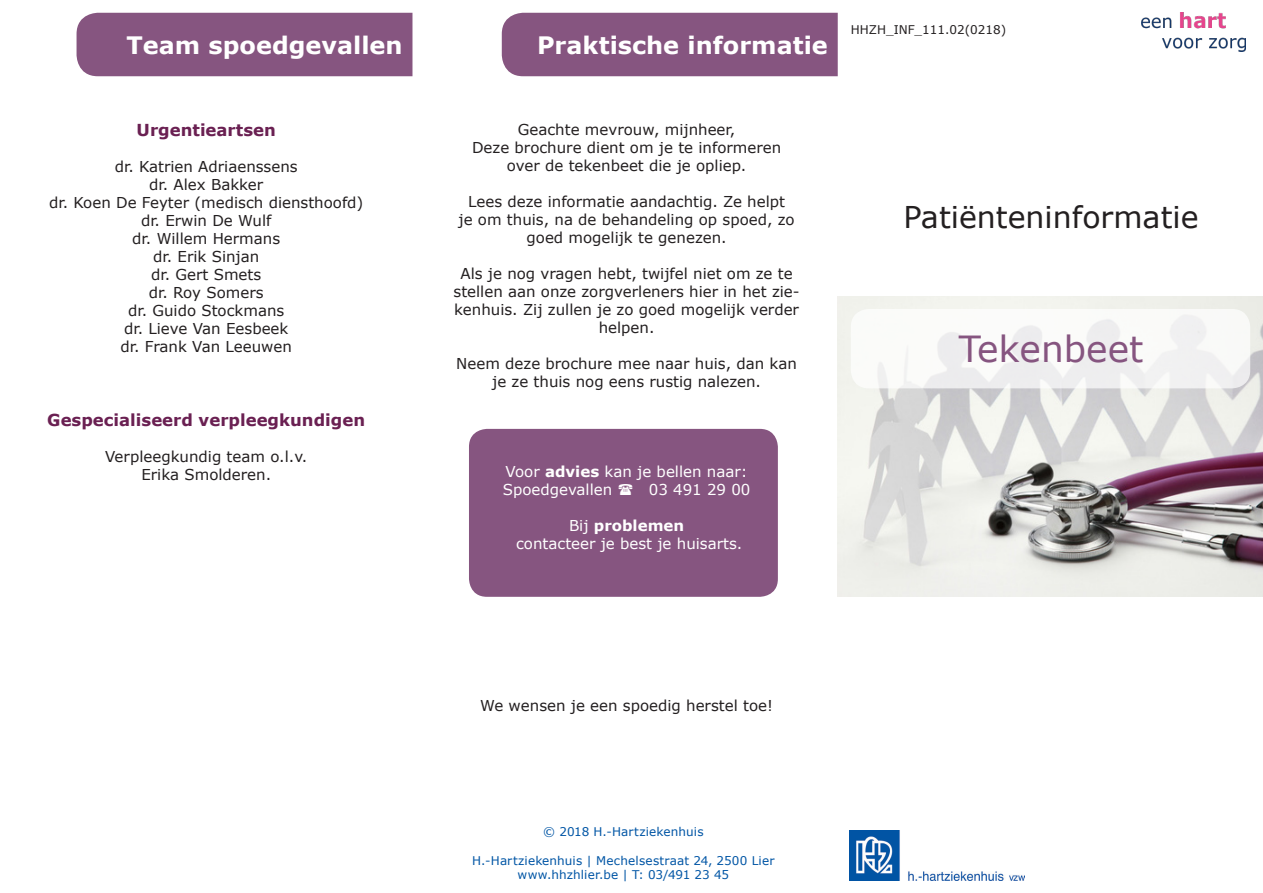
<style>
.page{position:relative;width:1263px;height:893px;background:#fff}
.page>*{position:absolute;margin:0;border:0;box-sizing:border-box;transform-origin:0 0}
.t1{font:36px "Verdana";color:#865580}
.t2{font:30px "Verdana";color:#231f20}
.t3{font:700 24px "Verdana";color:#fff}
.t4{font:700 16.5px "Verdana";color:#6a2052}
.t5{font:15px/18px "Verdana";color:#231f20;text-align:center}
.t6{font:15px "Verdana";color:#fff}
.t7{font:700 15px "Verdana";color:#fff}
.t8{font:12px "Verdana";letter-spacing:.01em;color:#0155a5}
.t9{font:12px "Verdana";color:#231f20}
.s1{font-weight:700}
.s2{font-weight:400}
</style>
<div class="page">
<div style="left:469px;top:429px;width:309px;height:168px;background:#865580;border-radius:18px"></div>
<img style="left:838px;top:296px;width:425px;height:301px">
<div style="left:77px;top:13px;width:335px;height:63px;background:#865580"></div>
<div style="left:502px;top:13px;width:336px;height:63px;background:#865580"></div>
<img style="left:1142px;top:13px;width:103px;height:38px">
<img style="left:850px;top:831px;width:174px;height:49px">
<div style="left:851px;top:309px;width:399px;height:79px;background:linear-gradient(to right,#f8f9f7,#f3f3f3);border-radius:18px"></div>
<p class="t3" style="left:127px;top:28px;width:277px">Team spoedgevallen</p>
<p class="t3" style="left:537px;top:28px;width:292px">Praktische informatie</p>
<p class="t9" style="left:851px;top:22px;width:157px">HHZH_INF_111.02(0218)</p>
<p class="t4" style="left:137px;top:118px;width:141px">Urgentieartsen</p>
<p class="t5" style="left:115px;top:157px;width:184px">dr. Katrien Adriaenssens</p>
<p class="t5" style="left:149px;top:175px;width:116px">dr. Alex Bakker</p>
<p class="t5" style="left:49px;top:193px;width:316px">dr. Koen De Feyter (medisch diensthoofd)</p>
<p class="t5" style="left:141px;top:211px;width:132px">dr. Erwin De Wulf</p>
<p class="t5" style="left:132px;top:229px;width:149px">dr. Willem Hermans</p>
<p class="t5" style="left:153px;top:247px;width:108px">dr. Erik Sinjan</p>
<p class="t5" style="left:151px;top:265px;width:112px">dr. Gert Smets</p>
<p class="t5" style="left:149px;top:283px;width:116px">dr. Roy Somers</p>
<p class="t5" style="left:128px;top:301px;width:158px">dr. Guido Stockmans</p>
<p class="t5" style="left:124px;top:319px;width:166px">dr. Lieve Van Eesbeek</p>
<p class="t5" style="left:120px;top:337px;width:173px">dr. Frank Van Leeuwen</p>
<p class="t4" style="left:47px;top:408px;width:319px">Gespecialiseerd verpleegkundigen</p>
<p class="t5" style="left:105px;top:447px;width:204px">Verpleegkundig team o.l.v.</p>
<p class="t5" style="left:141px;top:465px;width:131px">Erika Smolderen.</p>
<p class="t5" style="left:518px;top:120px;width:219px">Geachte mevrouw, mijnheer,</p>
<p class="t5" style="left:472px;top:138px;width:311px">Deze brochure dient om je te informeren</p>
<p class="t5" style="left:507px;top:156px;width:241px">over de tekenbeet die je opliep.</p>
<p class="t5" style="left:459px;top:192px;width:338px">Lees deze informatie aandachtig. Ze helpt<br>je om thuis, na de behandeling op spoed, zo goed mogelijk te genezen.</p>
<p class="t5" style="left:453px;top:264px;width:348px">Als je nog vragen hebt, twijfel niet om ze te stellen aan onze zorgverleners hier in het zie&shy;kenhuis. Zij zullen je zo goed mogelijk verder helpen.</p>
<p class="t5" style="left:456px;top:354px;width:342px">Neem deze brochure mee naar huis, dan kan je ze thuis nog eens rustig nalezen.</p>
<p class="t6" style="left:506px;top:461px;width:243px">Voor <span class="s1">advies</span> kan je bellen naar:</p>
<p class="t6" style="left:503px;top:479px;width:111px">Spoedgevallen</p>
<p class="t6" style="left:649px;top:479px;width:103px">03 491 29 00</p>
<p class="t7" style="left:569px;top:515px;width:117px"><span class="s2">Bij</span> problemen</p>
<p class="t6" style="left:516px;top:533px;width:228px">contacteer je best je huisarts.</p>
<p class="t2" style="left:904px;top:196px;width:296px">Patiënteninformatie</p>
<p class="t1" style="left:959px;top:325px;width:186px">Tekenbeet</p>
<p class="t5" style="left:480px;top:696px;width:294px">We wensen je een spoedig herstel toe!</p>
<p class="t8" style="left:543px;top:823px;width:162px">© 2018 H.-Hartziekenhuis</p>
<p class="t8" style="left:472px;top:852px;width:304px">H.-Hartziekenhuis | Mechelsestraat 24, 2500 Lier</p>
<p class="t8" style="left:518px;top:867px;width:213px">www.hhzhlier.be | T: 03/491 23 45</p>
</div>
